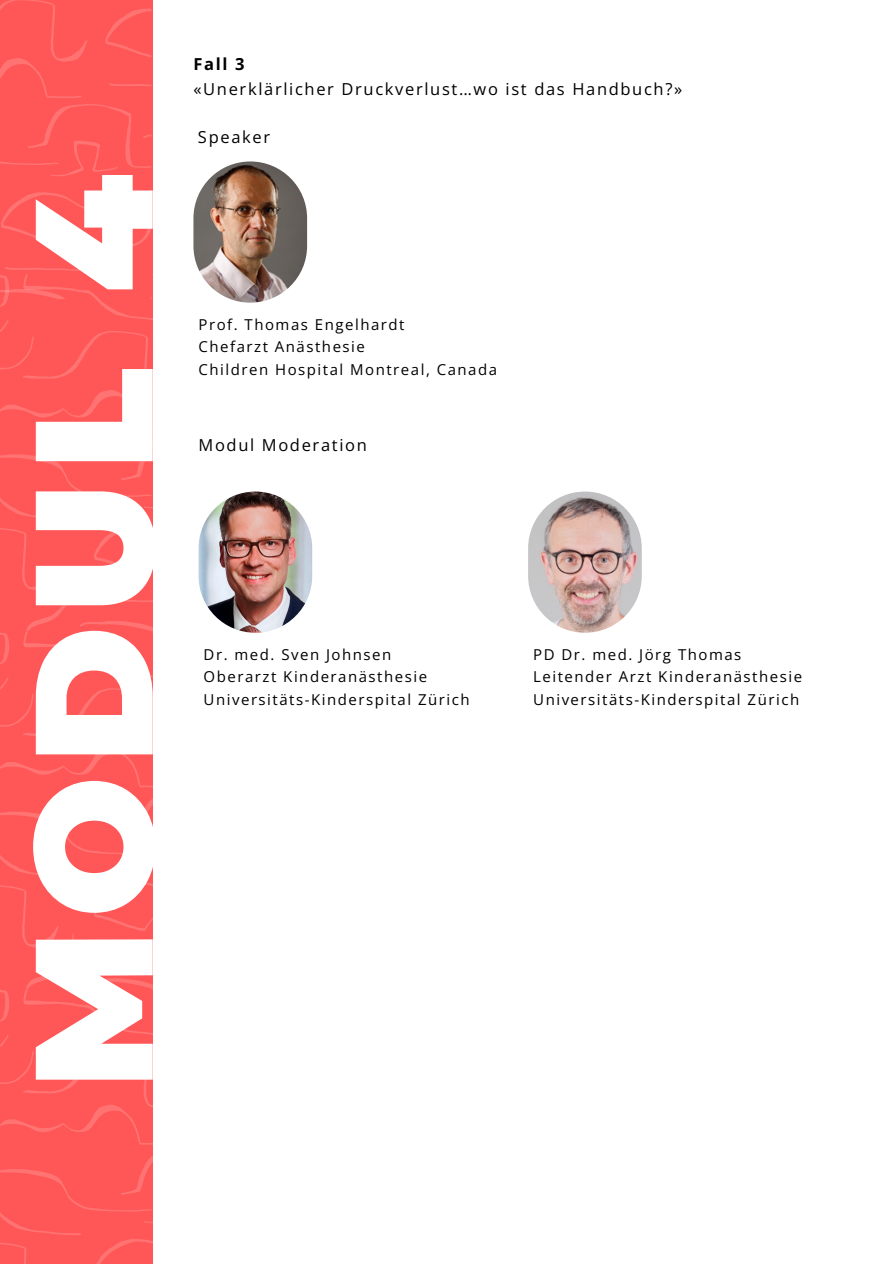
<style>
.page{position:relative;width:894px;height:1264px;background:#fff}
.page>*{position:absolute;margin:0;border:0;box-sizing:border-box;transform-origin:0 0}
.t1{font:900 166.95px "Montserrat";letter-spacing:.075em;color:#fff}
.t2{font:16.5px "Open Sans";letter-spacing:.1em;color:#000}
.t3{font:700 16.5px "Open Sans";color:#000}
.t4{font:15px "Open Sans";letter-spacing:.1em;color:#000}
</style>
<div class="page">
<div style="left:0;top:0;width:152px;height:1263px;background:#ff5757"></div>
<svg style="left:0;top:0;width:87px;height:98px"></svg>
<svg style="left:105px;top:8px;width:46px;height:49px"></svg>
<svg style="left:109px;top:83px;width:42px;height:3px"></svg>
<svg style="left:0;top:104px;width:151px;height:72px"></svg>
<svg style="left:0;top:189px;width:244px;height:1074px"></svg>
<img style="left:193px;top:161px;width:114px;height:142px;border-radius:57px">
<img style="left:528px;top:491px;width:113px;height:141px;border-radius:57px">
<img style="left:198px;top:491px;width:114px;height:141px;border-radius:57px">
<p class="t1" style="left:-9px;top:1089px;width:916px;rotate:-90deg">MODUL 4</p>
<p class="t3" style="left:193px;top:53px;width:53px">Fall 3</p>
<p class="t2" style="left:193px;top:77px;width:490px">«Unerklärlicher Druckverlust…wo ist das Handbuch?»</p>
<p class="t2" style="left:198px;top:125px;width:74px">Speaker</p>
<p class="t4" style="left:198px;top:314px;width:207px">Prof. Thomas Engelhardt</p>
<p class="t4" style="left:198px;top:336px;width:168px">Chefarzt Anästhesie</p>
<p class="t4" style="left:198px;top:359px;width:300px">Children Hospital Montreal, Canada</p>
<p class="t2" style="left:198px;top:434px;width:170px">Modul Moderation</p>
<p class="t4" style="left:203px;top:644px;width:189px">Dr. med. Sven Johnsen</p>
<p class="t4" style="left:203px;top:666px;width:225px">Oberarzt Kinderanästhesie</p>
<p class="t4" style="left:203px;top:689px;width:267px">Universitäts-Kinderspital Zürich</p>
<p class="t4" style="left:533px;top:644px;width:209px">PD Dr. med. Jörg Thomas</p>
<p class="t4" style="left:533px;top:666px;width:270px">Leitender Arzt Kinderanästhesie</p>
<p class="t4" style="left:533px;top:689px;width:267px">Universitäts-Kinderspital Zürich</p>
</div>
